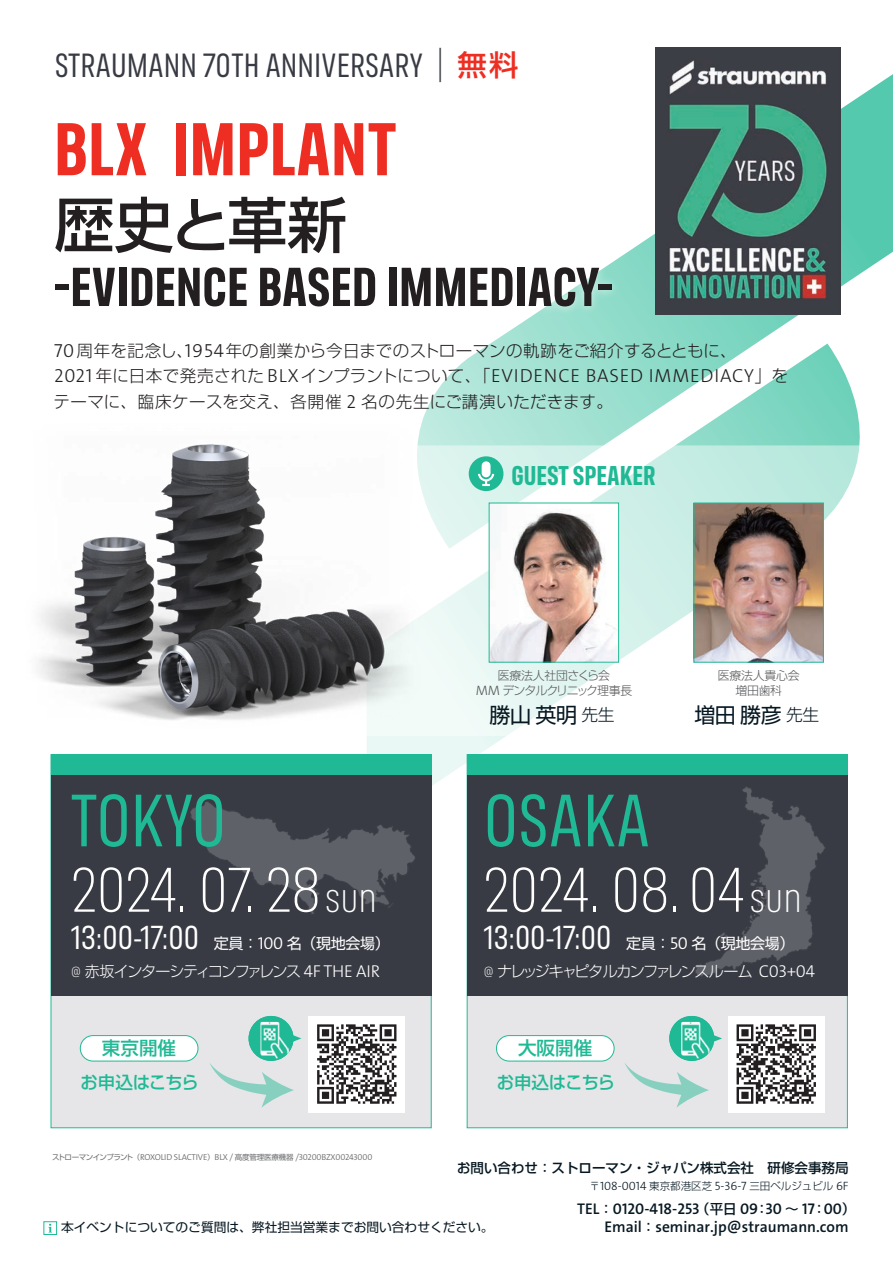
<style>
.page{position:relative;width:893px;height:1263px;background:#fff}
.page>*{position:absolute;margin:0;border:0;box-sizing:border-box;transform-origin:0 0}
.t1{font:700 75.6px "FS Industrie Cd";color:#ee2e22}
.t2{font:75.6px "FS Industrie Cd";color:#20b995}
.t3{font:300 64.65px "FS Industrie Cd";color:#fff}
.t4{font:500 60px "Shin Go Pro";letter-spacing:-.03em;color:#231f20}
.t5{font:700 55.5px "FS Industrie Cd";color:#231f20}
.t6{font:34.35px "FS Industrie Cd";color:#393b44}
.t7{font:33.9px "FS Industrie Cd";color:#fff}
.t8{font:700 27.6px "FS Industrie Cd";color:#20b995}
.t9{font:21px "Shin Go Pro";letter-spacing:-.02em;color:#071822}
.t10{font:18.9px "The Sans LP3 Lig";letter-spacing:.045em;color:#231f20}
.t11{font:500 18.6px "Shin Go Pro";color:#20b995}
.t12{font:500 17.55px "Shin Go Pro";letter-spacing:-.04em;color:#20b995}
.t13{font:300 16.5px "Shin Go Pro";letter-spacing:.02em;color:#231f20}
.t14{font:15.45px "The Sans LP6 Se Bld";color:#071822}
.t15{font:300 15px "Shin Go Pro";letter-spacing:-.09em;color:#fff}
.t16{font:15px "Shin Go Pro";letter-spacing:-.02em;color:#fff}
.t17{font:500 13.5px "Shin Go Pro";color:#071822}
.t18{font:12.75px "Shin Go Pro";color:#071822}
.t19{font:12.15px "The Sans LP3 Lig";color:#071822}
.t20{font:300 11.85px/15.3px "Shin Go Pro";letter-spacing:-.07em;color:#57585a;text-align:center}
.t21{font:300 11.85px/15.3px "Shin Go Pro";letter-spacing:-.02em;color:#57585a;text-align:center}
.t22{font:8.7px "The Sans LP4 Se Lig";letter-spacing:-.02em;color:#6c6d70}
.s1{font-family:"Koz Go Pr 6 N"}
.s2{font-family:"Shin Go Pro";font-weight:500;font-size:29.1px;color:#ee2e22}
.s3{font-family:"The Sans LP3 Lig";font-weight:400;font-size:18.9px}
.s4{font-family:"Shin Go Pro";font-weight:300;font-size:16.5px}
.s5{font-family:"The Sans LP3 Lig";font-weight:400;font-size:13.65px}
.s6{font-weight:300;font-size:16.8px}
.s7{font-size:42.9px}
.s8{font-family:"FS Industrie Cd"}
.s9{font-family:"The Sans LP3 Lig";font-weight:400;font-size:17.25px}
.s10{font-family:"The Sans LP4 Se Lig";font-size:17.25px}
.s11{font-family:"Shin Go Pro";font-size:7.5px}
.s12{font-family:"Shin Go Pro";font-weight:300;font-size:10.5px}
.s13{font-family:"Shin Go Pro";font-weight:500;font-size:13.5px}
</style>
<div class="page">
<svg style="left:367px;top:63px;width:526px;height:766px"></svg>
<div style="left:51px;top:754px;width:381px;height:374px;background:#e6e6e9;border:1px solid #20b995"></div>
<div style="left:43px;top:1221px;width:14px;height:14px;border:1px solid #20b995"></div>
<svg style="left:48px;top:1224px;width:4px;height:8px"></svg>
<img style="left:367px;top:98px;width:259px;height:235px">
<div style="left:51px;top:754px;width:380px;height:242px;background:#393b44"></div>
<img style="left:190px;top:743px;width:230px;height:171px">
<div style="left:51px;top:754px;width:380px;height:21px;background:#20b995"></div>
<svg style="left:294px;top:1035px;width:7px;height:7px"></svg>
<div style="left:249px;top:1016px;width:45px;height:45px;background:#20b995;border-radius:50%"></div>
<img style="left:260px;top:1022px;width:29px;height:36px">
<svg style="left:209px;top:1063px;width:85px;height:45px"></svg>
<div style="left:80px;top:1035px;width:118px;height:26px;background:#fff;border-radius:13px"></div>
<div style="left:80px;top:1035px;width:118px;height:26px;border:1px solid #20b995;border-radius:13px"></div>
<img style="left:656px;top:47px;width:185px;height:268px">
<div style="left:467px;top:754px;width:381px;height:374px;background:#e6e6e9;border:1px solid #20b995"></div>
<div style="left:467px;top:754px;width:380px;height:242px;background:#393b44"></div>
<img style="left:694px;top:779px;width:166px;height:203px">
<svg style="left:714px;top:1035px;width:8px;height:7px"></svg>
<div style="left:669px;top:1016px;width:45px;height:45px;background:#20b995;border-radius:50%"></div>
<img style="left:681px;top:1022px;width:28px;height:36px">
<svg style="left:625px;top:1063px;width:84px;height:45px"></svg>
<div style="left:496px;top:1035px;width:118px;height:26px;background:#fff;border-radius:13px"></div>
<div style="left:496px;top:1035px;width:118px;height:26px;border:1px solid #20b995;border-radius:13px"></div>
<div style="left:467px;top:754px;width:380px;height:21px;background:#20b995"></div>
<svg style="left:367px;top:445px;width:526px;height:291px"></svg>
<img style="left:696px;top:505px;width:126px;height:155px">
<div style="left:694px;top:503px;width:130px;height:159px;border:1px solid #20b995"></div>
<div style="left:469px;top:456px;width:34px;height:35px;background:#20b995;border-radius:50%"></div>
<svg style="left:478px;top:461px;width:16px;height:25px"></svg>
<img style="left:491px;top:505px;width:126px;height:155px">
<img style="left:39px;top:413px;width:386px;height:322px">
<div style="left:309px;top:1016px;width:96px;height:96px;background:#fff"></div>
<svg style="left:317px;top:1024px;width:79px;height:80px"></svg>
<div style="left:728px;top:1016px;width:96px;height:96px;background:#fff"></div>
<svg style="left:737px;top:1024px;width:79px;height:80px"></svg>
<h3 class="t6" style="left:54px;top:45px;width:466px">STRAUMANN 70TH ANNIVERSARY<span class="s1">｜</span><span class="s2">無料</span></h3>
<h1 class="t1" style="left:54px;top:103px;width:345px">BLX IMPLANT</h1>
<h3 class="t4" style="left:54px;top:176px;width:295px">歴史と革新</h3>
<h3 class="t5" style="left:54px;top:253px;width:560px">-EVIDENCE BASED IMMEDIACY-</h3>
<p class="t13" style="left:54px;top:337px;width:684px"><span class="s3">70</span>周年を記念し、<span class="s3">1954</span>年の創業から今日までのストローマンの軌跡をご紹介するとともに、</p>
<p class="t10" style="left:54px;top:363px;width:736px">2021 <span class="s4">年に日本で発売された</span> BLX<span class="s4">インプラントについて、「</span>EVIDENCE BASED IMMEDIACY<span class="s4">」を</span></p>
<p class="t13" style="left:54px;top:388px;width:561px">テーマに、臨床ケースを交え、各開催 <span class="s3">2</span> 名の先生にご講演いただきます。</p>
<h3 class="t8" style="left:511px;top:458px;width:146px">GUEST SPEAKER</h3>
<p class="t20" style="left:476px;top:666px;width:158px">医療法人社団さくら会<br><span class="s5">MM</span> デンタルクリニック理事長</p>
<p class="t21" style="left:718px;top:666px;width:83px">医療法人貴心会増田歯科</p>
<p class="t9" style="left:694px;top:697px;width:126px">増田勝彦<span class="s6">先生</span></p>
<p class="t9" style="left:490px;top:697px;width:126px">勝山英明<span class="s6">先生</span></p>
<h1 class="t2" style="left:70px;top:777px;width:158px">TOKYO</h1>
<h1 class="t2" style="left:484px;top:777px;width:168px">OSAKA</h1>
<h2 class="t3" style="left:71px;top:854px;width:307px">2024. 07. 28<span class="s7">sun</span></h2>
<h3 class="t7" style="left:71px;top:918px;width:129px">13:00-17:00</h3>
<p class="t15" style="left:71px;top:959px;width:310px"><span class="s8">@</span> 赤坂インターシティコンファレンス <span class="s9">4F THE AIR</span></p>
<p class="t16" style="left:214px;top:931px;width:178px">定員：<span class="s10">100</span> 名（現地会場）</p>
<h2 class="t3" style="left:484px;top:854px;width:320px">2024. 08. 04<span class="s7">sun</span></h2>
<h3 class="t7" style="left:484px;top:918px;width:129px">13:00-17:00</h3>
<p class="t15" style="left:484px;top:959px;width:333px"><span class="s8">@</span> ナレッジキャピタルカンファレンスルーム <span class="s9">C03+04</span></p>
<p class="t16" style="left:626px;top:931px;width:170px">定員：<span class="s10">50</span> 名（現地会場）</p>
<p class="t11" style="left:102px;top:1033px;width:76px">東京開催</p>
<p class="t11" style="left:518px;top:1033px;width:76px">大阪開催</p>
<p class="t12" style="left:81px;top:1068px;width:120px">お申込はこちら</p>
<p class="t12" style="left:497px;top:1068px;width:120px">お申込はこちら</p>
<p class="t22" style="left:52px;top:1151px;width:322px"><span class="s11">ストローマンインプラント（</span>ROXOLID SLACTIVE<span class="s11">）</span>BLX / <span class="s11">高度管理医療機器</span> /30200BZX00243000</p>
<p class="t17" style="left:457px;top:1157px;width:393px">お問い合わせ：ストローマン・ジャパン株式会社　研修会事務局</p>
<p class="t19" style="left:589px;top:1178px;width:261px"><span class="s12">〒</span>108-0014 <span class="s12">東京都港区芝</span> 5-36-7 <span class="s12">三田ベルジュビル</span> 6F</p>
<p class="t14" style="left:577px;top:1199px;width:280px">TEL<span class="s13">：</span>0120-418-253<span class="s13">（平日</span> 09<span class="s13">：</span>30 <span class="s13">～</span> 17<span class="s13">：</span>00<span class="s13">）</span></p>
<p class="t18" style="left:61px;top:1217px;width:434px">本イベントについてのご質問は、弊社担当営業までお問い合わせください。</p>
<p class="t14" style="left:604px;top:1217px;width:246px">Email<span class="s13">：</span>seminar.jp@straumann.com</p>
</div>
